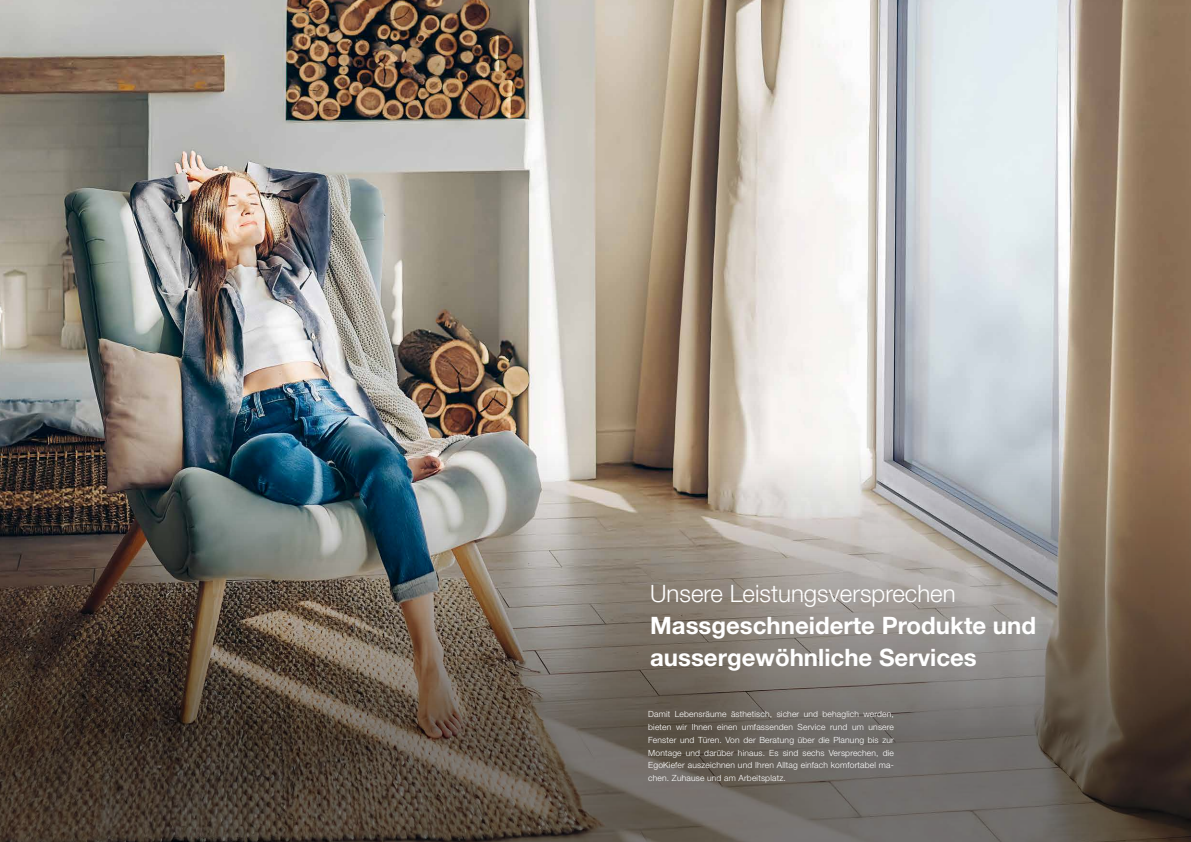
<style>
.page{position:relative;width:1191px;height:842px;background:#fff}
.page>*{position:absolute;margin:0;border:0;box-sizing:border-box;transform-origin:0 0}
.t1{font:700 24px/31.9px "Helvetica Neue LT Std";color:#fff}
.t2{font:300 24px "Helvetica Neue LT Std";color:#fff}
.t3{font:300 8.5px/12.8px "Helvetica Neue LT Std";letter-spacing:.02em;color:#fff;text-align:justify}
</style>
<div class="page">
<img style="left:0;top:0;width:1191px;height:342px">
<img style="left:0;top:342px;width:1191px;height:500px">
<h1 class="t2" style="left:650px;top:579px;width:307px">Unsere Leistungsversprechen</h1>
<h1 class="t1" style="left:650px;top:609px;width:387px">Massgeschneiderte Produkte und aussergewöhnliche Services</h1>
<p class="t3" style="left:648px;top:708px;width:247px">Damit Lebensräume ästhetisch, sicher und behaglich werden, bieten wir Ihnen einen umfassenden Service rund um unsere Fenster und Türen. Von der Beratung über die Planung bis zur Montage und darüber hinaus. Es sind sechs Versprechen, die EgoKiefer auszeichnen und Ihren Alltag einfach komfortabel ma&shy;chen. Zuhause und am Arbeitsplatz.</p>
</div>
